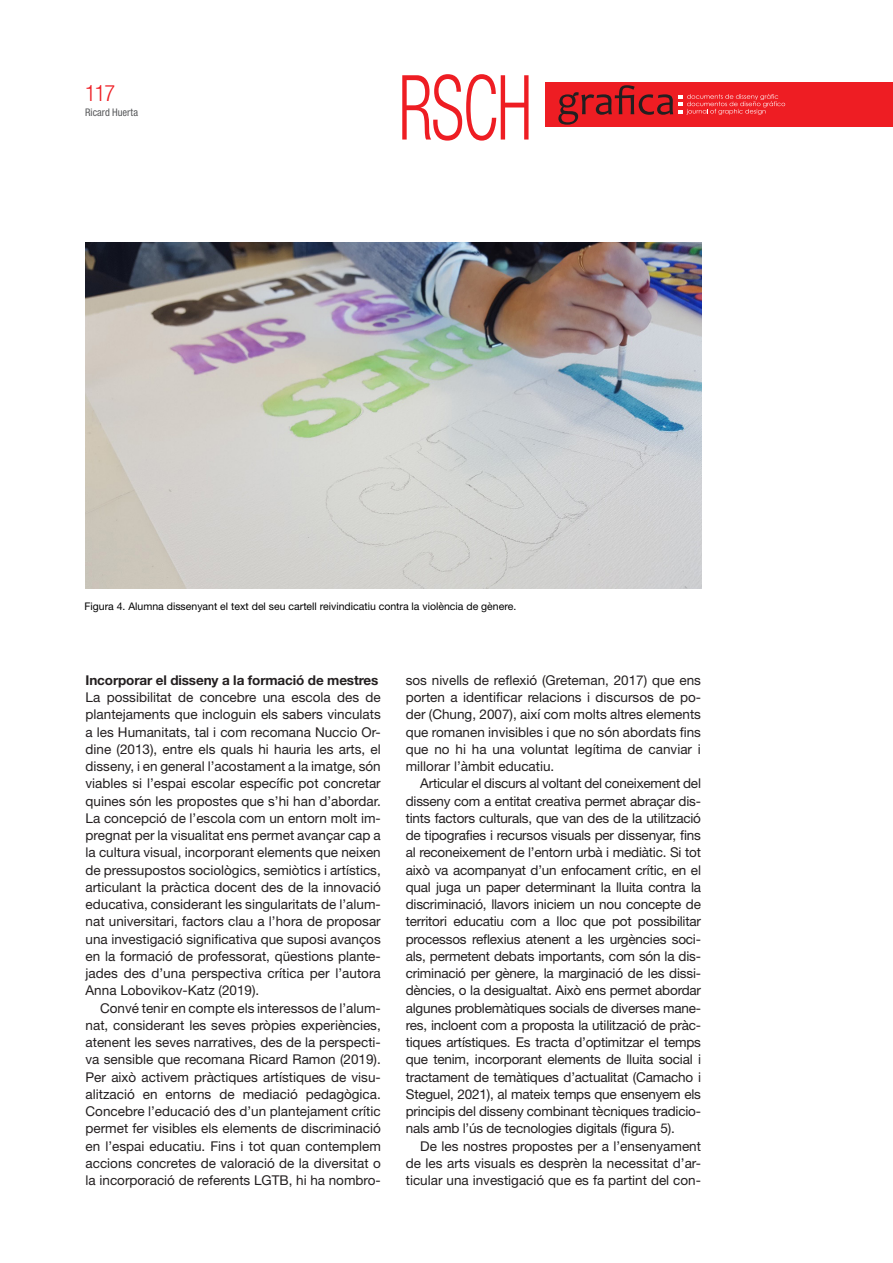
<style>
.page{position:relative;width:893px;height:1263px;background:#fff}
.page>*{position:absolute;margin:0;border:0;box-sizing:border-box;transform-origin:0 0}
.t1{font:300 condensed 90px "Helvetica Neue LT Std";color:#ee1d23;scale:.76 1}
.t2{font:300 condensed 22.5px "Helvetica Neue LT Std";color:#ee1d23}
.t3{font:13.5px/17.2px "Helvetica Neue LT Std";color:#231f20;text-align:justify}
.t4{font:700 13.5px "Helvetica Neue LT Std";letter-spacing:-.01em;color:#231f20}
.t5{font:10.5px "Helvetica Neue LT Std";color:#000}
.t6{font:condensed 10.5px "Helvetica Neue LT Std";letter-spacing:.005em;color:#57585a}
</style>
<div class="page">
<div style="left:545px;top:83px;width:348px;height:44px;background:#ee1d23"></div>
<svg style="left:558px;top:85px;width:227px;height:40px"></svg>
<img style="left:85px;top:242px;width:616px;height:347px">
<h2 class="t2" style="left:85px;top:80px;width:32px">117</h2>
<p class="t6" style="left:85px;top:107px;width:55px">Ricard Huerta</p>
<h1 class="t1" style="left:398px;top:56px;width:178px">RSCH</h1>
<p class="t5" style="left:85px;top:600px;width:433px">Figura 4. Alumna dissenyant el text del seu cartell reivindicatiu contra la violència de gènere.</p>
<p class="t4" style="left:86px;top:672px;width:294px">Incorporar el disseny a la formació de mestres</p>
<p class="t3" style="left:86px;top:688px;width:297px">La possibilitat de concebre una escola des de plantejaments que incloguin els sabers vinculats a les Humanitats, tal i com recomana Nuccio Or&shy;dine (2013), entre els quals hi hauria les arts, el disseny, i en general l’acostament a la imatge, són viables si l’espai escolar específic pot concretar quines són les propostes que s’hi han d’abordar.<br>La concepció de l’escola com un entorn molt im&shy;pregnat per la visualitat ens permet avançar cap a la cultura visual, incorporant elements que neixen de pressupostos sociològics, semiòtics i artístics, articulant la pràctica docent des de la innovació educativa, considerant les singularitats de l’alum&shy;nat universitari, factors clau a l’hora de proposar una investigació significativa que suposi avanços en la formació de professorat, qüestions plante&shy;jades des d’una perspectiva crítica per l’autora Anna Lobovikov-Katz (2019).</p>
<p class="t3" style="left:86px;top:999px;width:297px;text-indent:14px">Convé tenir en compte els interessos de l’alum&shy;nat, considerant les seves pròpies experiències, atenent les seves narratives, des de la perspecti&shy;va sensible que recomana Ricard Ramon (2019).<br>Per això activem pràctiques artístiques de visu&shy;alització en entorns de mediació pedagògica.<br>Concebre l’educació des d’un plantejament crític permet fer visibles els elements de discriminació en l’espai educatiu. Fins i tot quan contemplem accions concretes de valoració de la diversitat o la incorporació de referents LGTB, hi ha nombro-</p>
<p class="t3" style="left:406px;top:671px;width:297px">sos nivells de reflexió (Greteman, 2017) que ens porten a identificar relacions i discursos de po&shy;der (Chung, 2007), així com molts altres elements que romanen invisibles i que no són abordats fins que no hi ha una voluntat legítima de canviar i millorar l’àmbit educatiu.</p>
<p class="t3" style="left:406px;top:775px;width:297px;text-indent:14px">Articular el discurs al voltant del coneixement del disseny com a entitat creativa permet abraçar dis&shy;tints factors culturals, que van des de la utilització de tipografies i recursos visuals per dissenyar, fins al reconeixement de l’entorn urbà i mediàtic. Si tot això va acompanyat d’un enfocament crític, en el qual juga un paper determinant la lluita contra la discriminació, llavors iniciem un nou concepte de territori educatiu com a lloc que pot possibilitar processos reflexius atenent a les urgències soci&shy;als, permetent debats importants, com són la dis&shy;criminació per gènere, la marginació de les dissi&shy;dències, o la desigualtat. Això ens permet abordar algunes problemàtiques socials de diverses mane&shy;res, incloent com a proposta la utilització de pràc&shy;tiques artístiques. Es tracta d’optimitzar el temps que tenim, incorporant elements de lluita social i tractament de temàtiques d’actualitat (Camacho i Steguel, 2021), al mateix temps que ensenyem els principis del disseny combinant tècniques tradicio&shy;nals amb l’ús de tecnologies digitals (figura 5).</p>
<p class="t3" style="left:406px;top:1137px;width:297px;text-indent:14px">De les nostres propostes per a l’ensenyament de les arts visuals es desprèn la necessitat d’ar&shy;ticular una investigació que es fa partint del con-</p>
</div>
